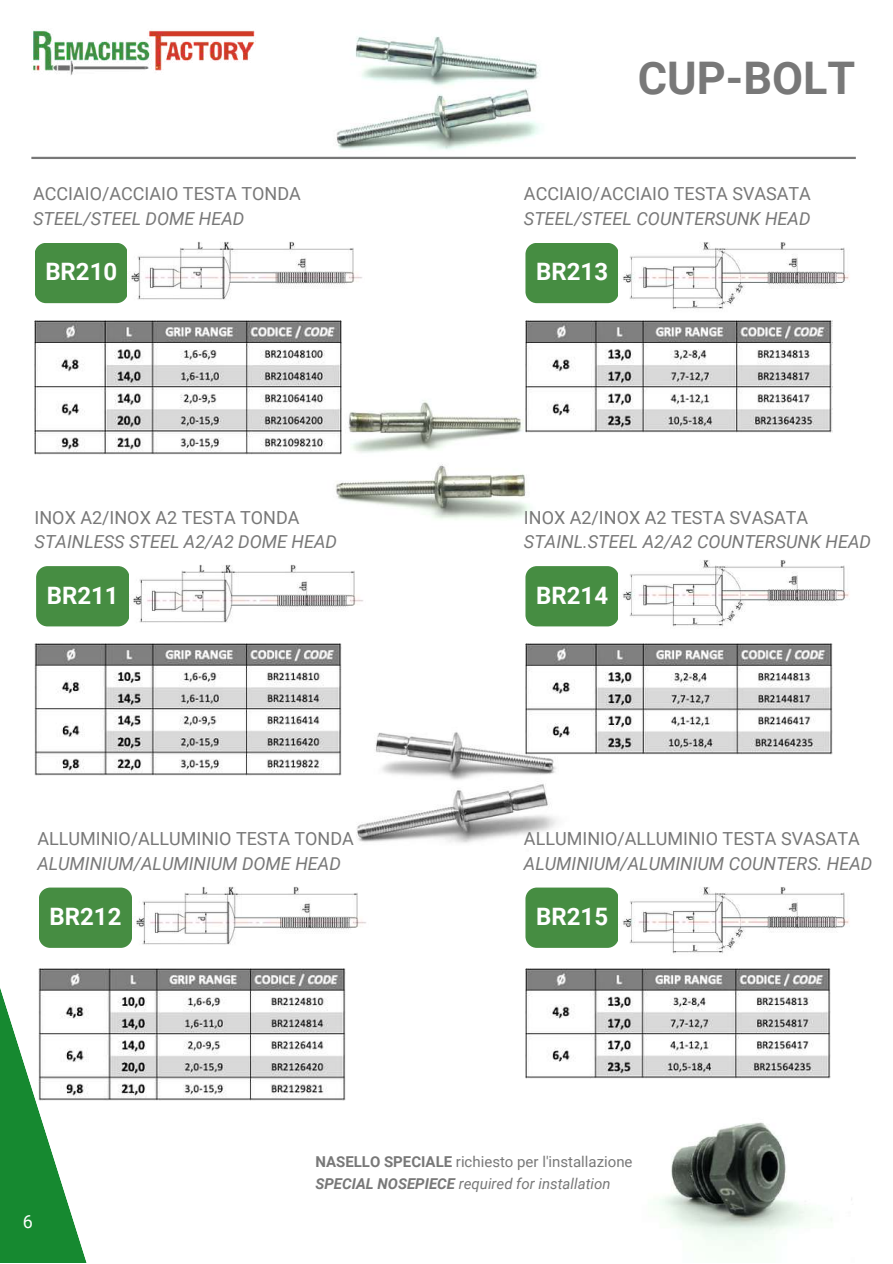
<style>
.page{position:relative;width:893px;height:1264px;background:#fff}
.page>*{position:absolute;margin:0;border:0;box-sizing:border-box;transform-origin:0 0}
.t1{font:700 45px "Roboto";color:#787878}
.t2{font:700 24px "Roboto";color:#fff}
.t3{font:italic 18px "Roboto";color:#787878}
.t4{font:18px "Roboto";color:#787878}
.t5{font:18px "Roboto";color:#fefefe}
.t6{font:15px/21.3px "Roboto";color:#787878}
.s1{font-weight:700}
.s2{font-weight:700;font-style:italic}
.s3{font-style:italic}
</style>
<div class="page">
<img style="left:109px;top:968px;width:237px;height:132px">
<img style="left:32px;top:30px;width:223px;height:45px">
<img style="left:327px;top:36px;width:227px;height:121px">
<hr style="left:31px;top:157px;width:824px;height:2px;background:#787878">
<div style="left:35px;top:243px;width:92px;height:60px;background:#468d42;border-radius:11px"></div>
<img style="left:335px;top:387px;width:207px;height:133px">
<img style="left:35px;top:321px;width:306px;height:134px">
<img style="left:131px;top:241px;width:231px;height:59px">
<img style="left:622px;top:242px;width:227px;height:68px">
<div style="left:525px;top:243px;width:93px;height:60px;background:#468d42;border-radius:11px"></div>
<img style="left:525px;top:321px;width:307px;height:111px">
<img style="left:356px;top:732px;width:215px;height:111px">
<img style="left:35px;top:643px;width:306px;height:133px">
<div style="left:36px;top:566px;width:93px;height:60px;background:#468d42;border-radius:11px"></div>
<img style="left:133px;top:564px;width:230px;height:59px">
<img style="left:525px;top:643px;width:307px;height:111px">
<img style="left:622px;top:560px;width:227px;height:67px">
<div style="left:525px;top:566px;width:93px;height:60px;background:#468d42;border-radius:11px"></div>
<div style="left:39px;top:887px;width:93px;height:60px;background:#468d42;border-radius:11px"></div>
<img style="left:136px;top:886px;width:230px;height:59px">
<img style="left:525px;top:968px;width:305px;height:110px">
<img style="left:622px;top:887px;width:227px;height:67px">
<div style="left:525px;top:887px;width:93px;height:60px;background:#468d42;border-radius:11px"></div>
<img style="left:659px;top:1122px;width:193px;height:124px">
<svg style="left:0;top:939px;width:109px;height:323px"></svg>
<p class="t4" style="left:33px;top:184px;width:269px">ACCIAIO/ACCIAIO TESTA TONDA</p>
<p class="t3" style="left:33px;top:208px;width:213px">STEEL/STEEL DOME HEAD</p>
<h2 class="t2" style="left:45px;top:258px;width:73px">BR210</h2>
<p class="t4" style="left:35px;top:507px;width:266px">INOX A2/INOX A2 TESTA TONDA</p>
<p class="t3" style="left:35px;top:531px;width:304px">STAINLESS STEEL A2/A2 DOME HEAD</p>
<h2 class="t2" style="left:47px;top:581px;width:73px">BR211</h2>
<p class="t4" style="left:37px;top:828px;width:318px">ALLUMINIO/ALLUMINIO TESTA TONDA</p>
<p class="t3" style="left:37px;top:853px;width:305px">ALUMINIUM/ALUMINIUM DOME HEAD</p>
<h2 class="t2" style="left:50px;top:902px;width:73px">BR212</h2>
<h1 class="t1" style="left:637px;top:52px;width:219px">CUP-BOLT</h1>
<p class="t4" style="left:524px;top:184px;width:288px">ACCIAIO/ACCIAIO TESTA SVASATA</p>
<p class="t3" style="left:524px;top:208px;width:288px">STEEL/STEEL COUNTERSUNK HEAD</p>
<h2 class="t2" style="left:536px;top:258px;width:73px">BR213</h2>
<p class="t4" style="left:524px;top:507px;width:286px">INOX A2/INOX A2 TESTA SVASATA</p>
<p class="t3" style="left:524px;top:531px;width:348px">STAINL.STEEL A2/A2 COUNTERSUNK HEAD</p>
<h2 class="t2" style="left:536px;top:581px;width:73px">BR214</h2>
<p class="t4" style="left:524px;top:828px;width:337px">ALLUMINIO/ALLUMINIO TESTA SVASATA</p>
<p class="t3" style="left:524px;top:853px;width:350px">ALUMINIUM/ALUMINIUM COUNTERS. HEAD</p>
<h2 class="t2" style="left:536px;top:902px;width:73px">BR215</h2>
<p class="t5" style="left:23px;top:1210px;width:12px">6</p>
<p class="t6" style="left:315px;top:1151px;width:318px"><span class="s1">NASELLO SPECIALE</span> richiesto per l'installazione<br><span class="s2">SPECIAL NOSEPIECE</span> <span class="s3">required for installation</span></p>
</div>
